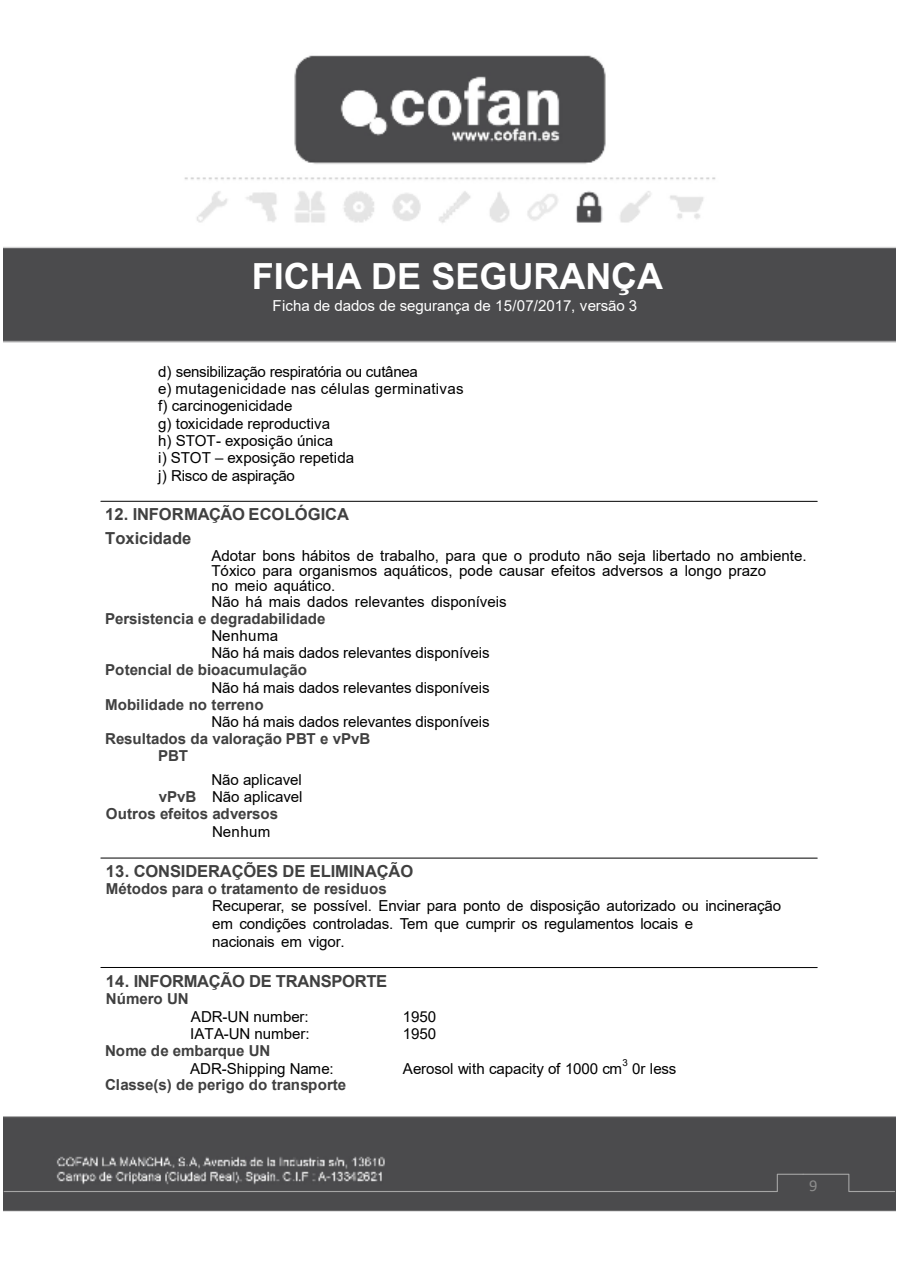
<style>
.page{position:relative;width:897px;height:1266px;background:#fff}
.page>*{position:absolute;margin:0;border:0;box-sizing:border-box;transform-origin:0 0}
.t1{font:700 36px "Arial";letter-spacing:-.005em;color:#fff}
.t2{font:700 16.5px/23.4px "Arial";letter-spacing:-.01em;color:#404040}
.t3{font:16.5px "Calibri";color:#8c8c8c}
.t4{font:15.15px/17.2px "Arial";letter-spacing:-.01em;color:#000}
.t5{font:700 15.15px/17.2px "Arial";color:#404040}
.t6{font:15.15px "Arial";letter-spacing:-.01em;color:#fff}
.t7{font:9.75px "Arial";color:#000}
.s1{font-weight:700;color:#404040}
</style>
<div class="page">
<img style="left:3px;top:55px;width:893px;height:1157px">
<svg style="left:3px;top:1173px;width:893px;height:20px;background:#585859"></svg>
<hr style="left:101px;top:501px;width:716px;height:1px;background:#000">
<hr style="left:101px;top:858px;width:716px;height:1px;background:#000">
<hr style="left:101px;top:967px;width:716px;height:1px;background:#000">
<h1 class="t1" style="left:252px;top:263px;width:413px">FICHA DE SEGURANÇA</h1>
<p class="t6" style="left:273px;top:300px;width:366px">Ficha de dados de segurança de 15/07/2017, versão 3</p>
<p class="t4" style="left:158px;top:364px;width:307px">d) sensibilização respiratória ou cutânea<br>e) mutagenicidade nas células germinativas f) carcinogenicidade<br>g) toxicidade reproductiva<br>h) STOT- exposição única<br>i) STOT – exposição repetida<br>j) Risco de aspiração</p>
<p class="t2" style="left:105px;top:504px;width:246px">12. INFORMAÇÃO ECOLÓGICA<br>Toxicidade</p>
<p class="t4" style="left:211px;top:550px;width:597px;line-height:15.1px">Adotar bons hábitos de trabalho, para que o produto não seja libertado no ambiente.<br>Tóxico para organismos aquáticos, pode causar efeitos adversos a longo prazo<br>no meio aquático.<br>Não há mais dados relevantes disponíveis</p>
<p class="t5" style="left:105px;top:611px;width:222px">Persistencia e degradabilidade</p>
<p class="t4" style="left:211px;top:629px;width:280px">Nenhuma<br>Não há mais dados relevantes disponíveis</p>
<p class="t5" style="left:105px;top:663px;width:203px">Potencial de bioacumulação</p>
<p class="t4" style="left:211px;top:680px;width:280px">Não há mais dados relevantes disponíveis</p>
<p class="t5" style="left:105px;top:697px;width:160px">Mobilidade no terreno</p>
<p class="t4" style="left:211px;top:714px;width:280px">Não há mais dados relevantes disponíveis</p>
<p class="t5" style="left:158px;top:731px;width:214px;text-indent:-53px">Resultados da valoração PBT e vPvB<br>PBT</p>
<p class="t4" style="left:211px;top:773px;width:92px">Não aplicavel</p>
<p class="t4" style="left:159px;top:789px;width:145px"><span class="s1">vPvB</span> Não aplicavel</p>
<p class="t5" style="left:106px;top:806px;width:174px">Outros efeitos adversos</p>
<p class="t4" style="left:212px;top:824px;width:60px">Nenhum</p>
<p class="t2" style="left:106px;top:861px;width:309px">13. CONSIDERAÇÕES DE ELIMINAÇÃO</p>
<p class="t5" style="left:106px;top:881px;width:282px">Métodos para o tratamento de residuos</p>
<p class="t4" style="left:212px;top:899px;width:571px;line-height:17.7px">Recuperar, se possível. Enviar para ponto de disposição autorizado ou incineração em condições controladas. Tem que cumprir os regulamentos locais e<br>nacionais em vigor.</p>
<p class="t2" style="left:106px;top:971px;width:283px">14. INFORMAÇÃO DE TRANSPORTE</p>
<p class="t5" style="left:106px;top:991px;width:84px">Número UN</p>
<p class="t4" style="left:191px;top:1009px;width:119px">ADR-UN number:</p>
<p class="t4" style="left:403px;top:1009px;width:35px">1950</p>
<p class="t4" style="left:190px;top:1026px;width:121px">IATA-UN number:</p>
<p class="t4" style="left:403px;top:1026px;width:35px">1950</p>
<p class="t5" style="left:105px;top:1043px;width:167px">Nome de embarque UN</p>
<p class="t4" style="left:190px;top:1061px;width:145px">ADR-Shipping Name:</p>
<p class="t4" style="left:403px;top:1061px;width:221px">Aerosol with capacity of 1000 cm</p>
<p class="t7" style="left:623px;top:1059px;width:7px">3</p>
<p class="t4" style="left:632px;top:1061px;width:46px">0r less</p>
<p class="t5" style="left:105px;top:1078px;width:243px">Classe(s) de perigo do transporte</p>
<p class="t3" style="left:809px;top:1178px;width:10px">9</p>
</div>
